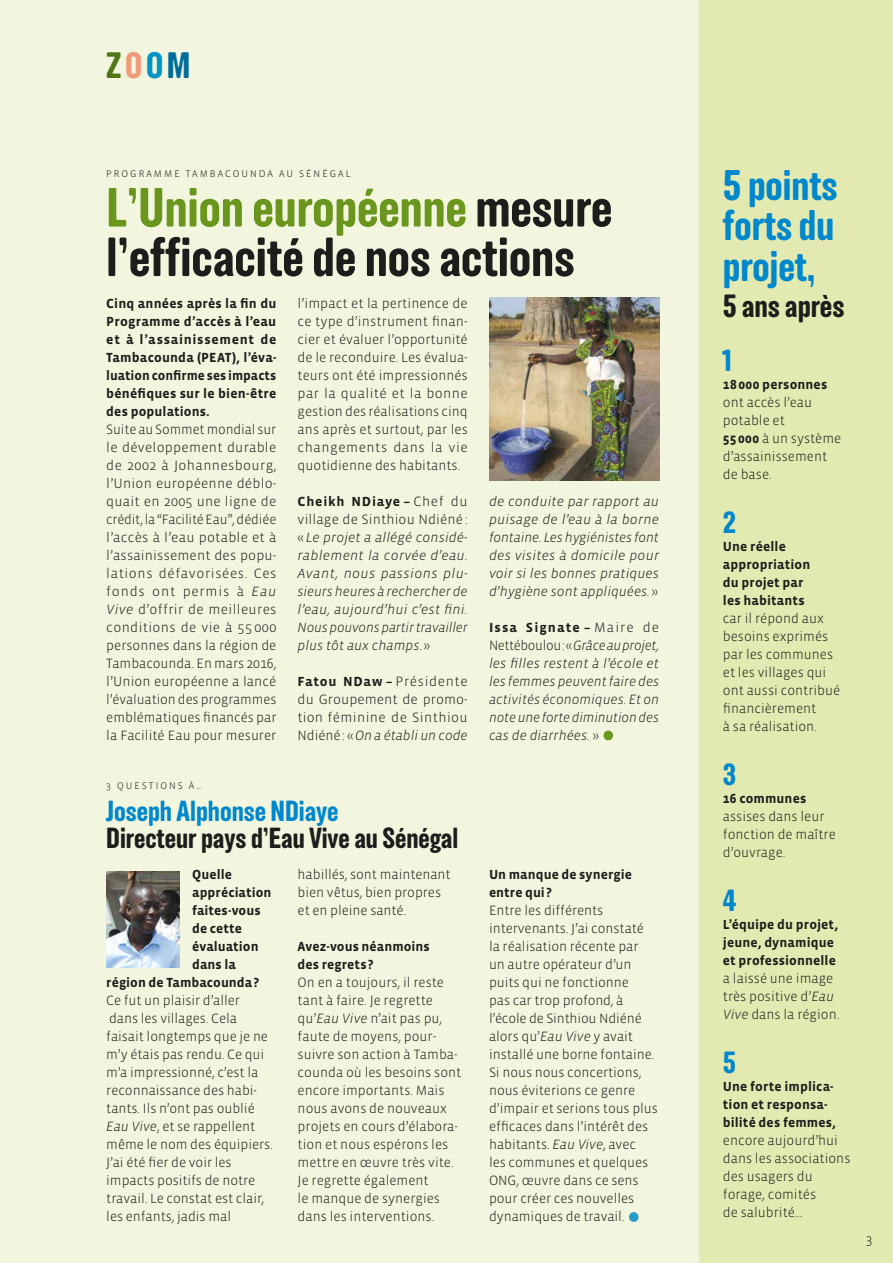
<style>
.page{position:relative;width:893px;height:1263px;background:#f2f6de}
.page>*{position:absolute;margin:0;border:0;box-sizing:border-box;transform-origin:0 0}
.t1{font:700 condensed 54px/49.5px "Stanley";color:#1d1d1b}
.t2{font:300 52.5px "Vista Sans";color:#6b961e}
.t3{font:300 52.5px "Vista Sans";color:#229ec9}
.t4{font:700 condensed 42px/40.5px "Stanley";color:#0087cc;text-align:justify}
.t5{font:700 condensed 36px "Stanley";color:#527516}
.t6{font:700 condensed 31.5px "Stanley";color:#1d1d1b}
.t7{font:700 condensed 30px "Stanley";color:#0087cc}
.t8{font:700 condensed 28.5px "Stanley";color:#1d1d1b}
.t9{font:700 condensed 28.5px "Stanley";color:#0087cc}
.t10{font:300 13.8px/18px "Vista Sans";color:#1d1d1b}
.t11{font:italic 300 13.8px/18px "Vista Sans";color:#1d1d1b;text-align:justify}
.t12{font:700 13.5px/18px "Vista Sans";letter-spacing:.01em;color:#1d1d1b}
.t13{font:700 13.5px "Vista Sans";letter-spacing:.05em;color:#1d1d1b}
.t14{font:700 13.5px "Vista Sans";letter-spacing:.085em;color:#1d1d1b}
.t15{font:700 13.5px "Vista Sans";letter-spacing:.055em;color:#1d1d1b}
.t16{font:300 9.9px "Vista Sans";letter-spacing:.2em;color:#1d1d1b}
.s1{color:#f3997b}
.s2{color:#0095c2}
.s3{color:#006c9b}
.s4{color:#6b961e}
.s5{font-style:italic}
.s6{font-weight:300;font-size:13.8px}
.s7{font-style:normal}
.s8{font-weight:700;font-size:13.5px}
</style>
<div class="page">
<div style="left:699px;top:0;width:194px;height:1263px;background:#e2eab1"></div>
<img style="left:490px;top:298px;width:170px;height:182px">
<img style="left:106px;top:872px;width:73px;height:96px">
<h3 class="t5" style="left:106px;top:45px;width:86px">Z<span class="s1">O</span><span class="s2">O</span><span class="s3">M</span></h3>
<p class="t16" style="left:106px;top:169px;width:246px">PROGRAMME TAMBACOUNDA AU SÉNÉGAL</p>
<h1 class="t1" style="left:106px;top:184px;width:507px"><span class="s4">L’Union européenne</span> mesure l’efficacité de nos actions</h1>
<p class="t12" style="left:106px;top:294px;width:172px;text-align:justify">Cinq années après la fin du Programme d’accès à l’eau et à l’assainissement de Tambacounda (PEAT), l’éva&shy;luation confirme ses impacts bénéfiques sur le bien-être des populations.</p>
<p class="t10" style="left:106px;top:420px;width:172px;text-align:justify">Suite au Sommet mondial sur le développement durable de 2002 à Johannesbourg, l’Union européenne déblo&shy;quait en 2005 une ligne de crédit, la “Facilité Eau”, dédiée l’accès à l’eau potable et à l’assainissement des popu&shy;lations défavorisées. Ces fonds ont permis à <span class="s5">Eau Vive</span> d’offrir de meilleures conditions de vie à 55 000 personnes dans la région de Tambacounda. En mars 2016, l’Union européenne a lancé l’évaluation des programmes emblématiques financés par la Facilité Eau pour mesurer</p>
<p class="t10" style="left:298px;top:294px;width:172px;text-align:justify">l’impact et la pertinence de ce type d’instrument finan&shy;cier et évaluer l’opportunité de le reconduire. Les évalua&shy;teurs ont été impressionnés par la qualité et la bonne gestion des réalisations cinq ans après et surtout, par les changements dans la vie quotidienne des habitants.</p>
<p class="t15" style="left:298px;top:494px;width:172px">Cheikh NDiaye – <span class="s6">Chef du</span></p>
<p class="t11" style="left:298px;top:510px;width:172px"><span class="s7">village de Sinthiou Ndiéné : «</span> Le projet a allégé considé&shy;rablement la corvée d’eau.<br>Avant, nous passions plu&shy;sieurs heures à rechercher de l’eau, aujourd’hui c’est fini.<br>Nous pouvons partir travailler plus tôt aux champs<span class="s7">. »</span></p>
<p class="t13" style="left:298px;top:674px;width:172px">Fatou NDaw – <span class="s6">Présidente</span></p>
<p class="t10" style="left:298px;top:690px;width:172px;text-align:justify">du Groupement de promo&shy;tion féminine de Sinthiou Ndiéné: «<span class="s5">On a établi un code</span></p>
<p class="t16" style="left:106px;top:781px;width:97px">3 QUESTIONS À…</p>
<h3 class="t9" style="left:106px;top:794px;width:234px">Joseph Alphonse NDiaye</h3>
<h3 class="t8" style="left:106px;top:821px;width:353px">Directeur pays d’Eau Vive au Sénégal</h3>
<p class="t12" style="left:192px;top:866px;width:41px">Quelle</p>
<p class="t12" style="left:192px;top:884px;width:81px">appréciation</p>
<p class="t12" style="left:192px;top:902px;width:70px">faites-vous</p>
<p class="t12" style="left:192px;top:920px;width:51px">de cette</p>
<p class="t12" style="left:192px;top:938px;width:68px">évaluation</p>
<p class="t12" style="left:192px;top:956px;width:45px">dans la</p>
<p class="t12" style="left:106px;top:974px;width:154px">région de Tambacounda?</p>
<p class="t10" style="left:106px;top:992px;width:168px">Ce fut un plaisir d’aller<br>dans les villages. Cela faisait longtemps que je ne m’y étais pas rendu. Ce qui m’a impressionné, c’est la reconnaissance des habi&shy;tants. Ils n’ont pas oublié<br><span class="s5">Eau Vive</span>, et se rappellent même le nom des équipiers.<br>J’ai été fier de voir les impacts positifs de notre travail. Le constat est clair, les enfants, jadis mal</p>
<p class="t10" style="left:298px;top:866px;width:155px">habillés, sont maintenant bien vêtus, bien propres et en pleine santé.</p>
<p class="t12" style="left:298px;top:938px;width:134px">Avez-vous néanmoins des regrets?</p>
<p class="t10" style="left:298px;top:974px;width:165px">On en a toujours, il reste tant à faire. Je regrette qu’<span class="s5">Eau Vive</span> n’ait pas pu, faute de moyens, pour&shy;suivre son action à Tamba&shy;counda où les besoins sont encore importants. Mais nous avons de nouveaux projets en cours d’élabora&shy;tion et nous espérons les mettre en œuvre très vite.<br>Je regrette également<br>le manque de synergies dans les interventions.</p>
<p class="t11" style="left:489px;top:492px;width:172px">de conduite par rapport au puisage de l’eau à la borne fontaine. Les hygiénistes font des visites à domicile pour voir si les bonnes pratiques d’hygiène sont appliquées. <span class="s7">»</span></p>
<p class="t14" style="left:489px;top:620px;width:172px">Issa Signate – <span class="s6">Maire de</span></p>
<p class="t11" style="left:489px;top:636px;width:172px"><span class="s7">Nettéboulou: «</span>Grâce au projet, les filles restent à l’école et les femmes peuvent faire des activités économiques. Et on note une forte diminution des cas de diarrhées. <span class="s7">»</span></p>
<h2 class="t2" style="left:599px;top:706px;width:20px">•</h2>
<p class="t12" style="left:489px;top:866px;width:145px">Un manque de synergie entre qui?</p>
<p class="t10" style="left:489px;top:902px;width:170px">Entre les différents intervenants. J’ai constaté la réalisation récente par<br>un autre opérateur d’un puits qui ne fonctionne<br>pas car trop profond, à l’école de Sinthiou Ndiéné alors qu’<span class="s5">Eau Vive</span> y avait installé une borne fontaine.<br>Si nous nous concertions, nous éviterions ce genre d’impair et serions tous plus efficaces dans l’intérêt des habitants. <span class="s5">Eau Vive</span>, avec<br>les communes et quelques<br>ONG, œuvre dans ce sens pour créer ces nouvelles dynamiques de travail.</p>
<h2 class="t3" style="left:625px;top:1187px;width:20px">•</h2>
<h3 class="t4" style="left:723px;top:166px;width:116px">5 points forts du projet,</h3>
<h3 class="t6" style="left:723px;top:288px;width:123px">5 ans après</h3>
<h3 class="t7" style="left:723px;top:343px;width:10px">1</h3>
<p class="t12" style="left:723px;top:375px;width:106px">18000 personnes</p>
<p class="t10" style="left:723px;top:393px;width:120px">ont accès l’eau potable et<br><span class="s8">55000</span> à un système d’assainissement de base.</p>
<h3 class="t7" style="left:723px;top:505px;width:15px">2</h3>
<p class="t12" style="left:723px;top:537px;width:89px">Une réelle appropriation du projet par les habitants</p>
<p class="t10" style="left:723px;top:609px;width:119px">car il répond aux besoins exprimés par les communes et les villages qui ont aussi contribué financièrement<br>à sa réalisation.</p>
<h3 class="t7" style="left:723px;top:757px;width:15px">3</h3>
<p class="t12" style="left:723px;top:789px;width:85px">16 communes</p>
<p class="t10" style="left:723px;top:807px;width:114px">assises dans leur fonction de maître d’ouvrage.</p>
<h3 class="t7" style="left:723px;top:883px;width:15px">4</h3>
<p class="t12" style="left:723px;top:915px;width:117px">L’équipe du projet, jeune, dynamique et professionnelle</p>
<p class="t10" style="left:723px;top:969px;width:118px">a laissé une image très positive d’<span class="s5">Eau<br>Vive</span> dans la région.</p>
<h3 class="t7" style="left:723px;top:1045px;width:15px">5</h3>
<p class="t12" style="left:723px;top:1077px;width:115px">Une forte implica&shy;tion et responsa&shy;bilité des femmes,</p>
<p class="t10" style="left:723px;top:1131px;width:129px">encore aujourd’hui dans les associations des usagers du forage, comités<br>de salubrité…</p>
<p class="t10" style="left:866px;top:1230px;width:8px">3</p>
</div>
